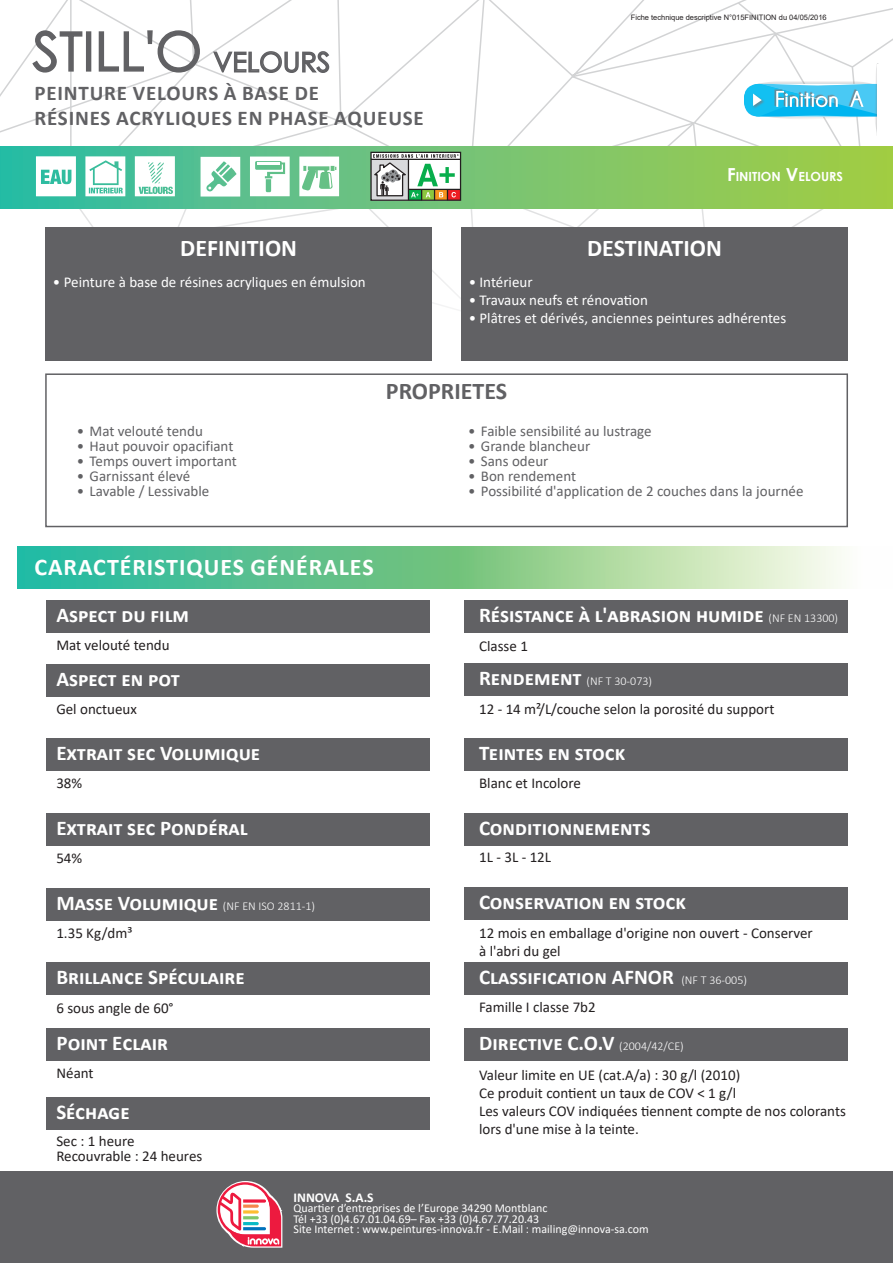
<style>
.page{position:relative;width:893px;height:1263px;background:#fff}
.page>*{position:absolute;margin:0;border:0;box-sizing:border-box;transform-origin:0 0}
.t1{font:54px "Century Gothic";color:#616164}
.t2{font:27px "Century Gothic";color:#616164}
.t3{font:700 24px "Calibri";letter-spacing:.03em;color:#fff}
.t4{font:700 24px "Calibri";color:#fff}
.t5{font:700 24px "Calibri";color:#616164}
.t6{font:700 21px "Calibri";color:#fff}
.t7{font:700 21px "Calibri";letter-spacing:.04em;color:#616164}
.t8{font:15px/18px "Calibri";color:#231f20}
.t9{font:15px "Calibri";color:#616164}
.t10{font:15px "Calibri";color:#fff}
.t11{font:700 13.5px "Calibri";color:#fff}
.t12{font:700 12.6px "Century Gothic";color:#fff}
.t13{font:12px "Calibri";color:#fff}
.t14{font:300 12px "Calibri";color:#fff}
.t15{font:7.5px "Arial";color:#231f20}
.s1{font-size:18px}
.s2{font-weight:300;font-size:12px}
.s3{font-weight:700;font-size:21px}
</style>
<div class="page">
<svg style="left:70px;top:0;width:823px;height:311px"></svg>
<svg style="left:0;top:147px;width:893px;height:61px;background:#60bf83"></svg>
<div style="left:0;top:1171px;width:893px;height:92px;background:#616164"></div>
<div style="left:45px;top:227px;width:387px;height:134px;background:#616164"></div>
<div style="left:461px;top:227px;width:387px;height:134px;background:#616164"></div>
<div style="left:45px;top:373px;width:803px;height:154px;border:2px solid #616164"></div>
<svg style="left:17px;top:546px;width:825px;height:43px;background:#80ce9f"></svg>
<div style="left:46px;top:600px;width:383px;height:32px;background:#616164"></div>
<div style="left:464px;top:663px;width:383px;height:33px;background:#616164"></div>
<div style="left:46px;top:664px;width:383px;height:33px;background:#616164"></div>
<div style="left:464px;top:738px;width:383px;height:33px;background:#616164"></div>
<div style="left:46px;top:738px;width:383px;height:33px;background:#616164"></div>
<div style="left:464px;top:813px;width:383px;height:33px;background:#616164"></div>
<div style="left:46px;top:813px;width:383px;height:33px;background:#616164"></div>
<div style="left:464px;top:887px;width:383px;height:33px;background:#616164"></div>
<div style="left:46px;top:888px;width:383px;height:32px;background:#616164"></div>
<div style="left:464px;top:962px;width:383px;height:33px;background:#616164"></div>
<div style="left:47px;top:1028px;width:383px;height:33px;background:#616164"></div>
<div style="left:46px;top:1097px;width:383px;height:33px;background:#616164"></div>
<div style="left:464px;top:1028px;width:383px;height:33px;background:#616164"></div>
<div style="left:46px;top:962px;width:383px;height:33px;background:#616164"></div>
<div style="left:464px;top:600px;width:383px;height:32px;background:#616164"></div>
<div style="left:370px;top:152px;width:91px;height:49px;border:1px solid #231f20"></div>
<svg style="left:371px;top:154px;width:90px;height:46px"></svg>
<svg style="left:216px;top:1181px;width:67px;height:67px"></svg>
<svg style="left:468px;top:32px;width:418px;height:279px"></svg>
<div style="left:878px;top:64px;width:15px;height:72px;background:#fff"></div>
<svg style="left:0;top:0;width:342px;height:199px"></svg>
<p class="t1" style="left:33px;top:14px;width:171px">STILL'O</p>
<p class="t2" style="left:213px;top:43px;width:118px">VELOURS</p>
<p class="t7" style="left:34px;top:78px;width:286px">PEINTURE VELOURS À BASE DE</p>
<p class="t7" style="left:34px;top:103px;width:391px">RÉSINES ACRYLIQUES EN PHASE AQUEUSE</p>
<p class="t15" style="left:631px;top:13px;width:198px">Fiche technique descriptive N°015FINITION du 04/05/2016</p>
<p class="t12" style="left:727px;top:167px;width:117px"><span class="s1">F</span>INITION <span class="s1">V</span>ELOURS</p>
<p class="t4" style="left:180px;top:231px;width:118px">DEFINITION</p>
<p class="t4" style="left:587px;top:231px;width:136px">DESTINATION</p>
<p class="t10" style="left:53px;top:272px;width:314px">• Peinture à base de résines acryliques en émulsion</p>
<p class="t10" style="left:469px;top:272px;width:65px">• Intérieur</p>
<p class="t10" style="left:469px;top:290px;width:181px">• Travaux neufs et rénovation</p>
<p class="t10" style="left:469px;top:308px;width:319px">• Plâtres et dérivés, anciennes peintures adhérentes</p>
<p class="t9" style="left:77px;top:421px;width:128px">• Mat velouté tendu</p>
<p class="t9" style="left:77px;top:436px;width:158px">• Haut pouvoir opacifiant</p>
<p class="t9" style="left:77px;top:451px;width:162px">• Temps ouvert important</p>
<p class="t9" style="left:77px;top:466px;width:115px">• Garnissant élevé</p>
<p class="t9" style="left:77px;top:481px;width:134px">• Lavable / Lessivable</p>
<p class="t5" style="left:386px;top:374px;width:123px">PROPRIETES</p>
<p class="t9" style="left:468px;top:421px;width:185px">• Faible sensibilité au lustrage</p>
<p class="t9" style="left:468px;top:436px;width:124px">• Grande blancheur</p>
<p class="t9" style="left:468px;top:451px;width:82px">• Sans odeur</p>
<p class="t9" style="left:468px;top:466px;width:110px">• Bon rendement</p>
<p class="t9" style="left:468px;top:481px;width:337px">• Possibilité d'application de 2 couches dans la journée</p>
<p class="t3" style="left:34px;top:550px;width:341px">CARACTÉRISTIQUES GÉNÉRALES</p>
<p class="t6" style="left:56px;top:600px;width:134px">Aspect du film</p>
<p class="t8" style="left:56px;top:636px;width:115px">Mat velouté tendu</p>
<p class="t6" style="left:479px;top:600px;width:361px">Résistance à l'abrasion humide <span class="s2">(NF EN 13300)</span></p>
<p class="t8" style="left:479px;top:637px;width:50px">Classe 1</p>
<p class="t6" style="left:56px;top:664px;width:125px">Aspect en pot</p>
<p class="t14" style="left:479px;top:674px;width:174px"><span class="s3">Rendement</span> (NF T 30-073)</p>
<p class="t8" style="left:56px;top:700px;width:82px">Gel onctueux</p>
<p class="t8" style="left:479px;top:700px;width:297px">12 - 14 m²/L/couche selon la porosité du support</p>
<p class="t6" style="left:56px;top:738px;width:205px">Extrait sec Volumique</p>
<p class="t6" style="left:479px;top:738px;width:148px">Teintes en stock</p>
<p class="t8" style="left:56px;top:773px;width:27px">38%</p>
<p class="t8" style="left:479px;top:774px;width:103px">Blanc et Incolore</p>
<p class="t6" style="left:56px;top:813px;width:193px">Extrait sec Pondéral</p>
<p class="t6" style="left:479px;top:813px;width:173px">Conditionnements</p>
<p class="t8" style="left:56px;top:849px;width:27px">54%</p>
<p class="t8" style="left:479px;top:847px;width:74px">1L - 3L - 12L</p>
<p class="t14" style="left:56px;top:898px;width:260px"><span class="s3">Masse Volumique</span> (NF EN ISO 2811-1)</p>
<p class="t6" style="left:479px;top:887px;width:208px">Conservation en stock</p>
<p class="t8" style="left:56px;top:924px;width:78px">1.35 Kg/dm³</p>
<p class="t6" style="left:56px;top:962px;width:190px">Brillance Spéculaire</p>
<p class="t8" style="left:56px;top:998px;width:119px">6 sous angle de 60°</p>
<p class="t6" style="left:57px;top:1028px;width:113px">Point Eclair</p>
<p class="t8" style="left:57px;top:1064px;width:39px">Néant</p>
<p class="t6" style="left:56px;top:1097px;width:75px">Séchage</p>
<p class="t8" style="left:56px;top:1132px;width:80px">Sec : 1 heure</p>
<p class="t8" style="left:56px;top:1147px;width:148px">Recouvrable : 24 heures</p>
<p class="t8" style="left:479px;top:923px;width:335px">12 mois en emballage d'origine non ouvert - Conserver à l'abri du gel</p>
<p class="t6" style="left:479px;top:962px;width:269px">Classification AFNOR <span class="s2">(NF T 36-005)</span></p>
<p class="t8" style="left:479px;top:998px;width:118px">Famille I classe 7b2</p>
<p class="t6" style="left:479px;top:1028px;width:206px">Directive C.O.V <span class="s2">(2004/42/CE)</span></p>
<p class="t8" style="left:479px;top:1065px;width:263px">Valeur limite en UE (cat.A/a) : 30 g/l (2010)</p>
<p class="t8" style="left:479px;top:1083px;width:258px">Ce produit contient un taux de COV &lt; 1 g/l</p>
<p class="t8" style="left:479px;top:1101px;width:368px">Les valeurs COV indiquées tiennent compte de nos colorants lors d'une mise à la teinte.</p>
<p class="t11" style="left:293px;top:1188px;width:82px">INNOVA S.A.S</p>
<p class="t13" style="left:293px;top:1200px;width:256px">Quartier d’entreprises de l’Europe 34290 Montblanc</p>
<p class="t13" style="left:293px;top:1210px;width:247px">Tél +33 (0)4.67.01.04.69– Fax +33 (0)4.67.77.20.43</p>
<p class="t13" style="left:293px;top:1221px;width:357px">Site Internet : www.peintures-innova.fr - E.Mail : mailing@innova-sa.com</p>
</div>
